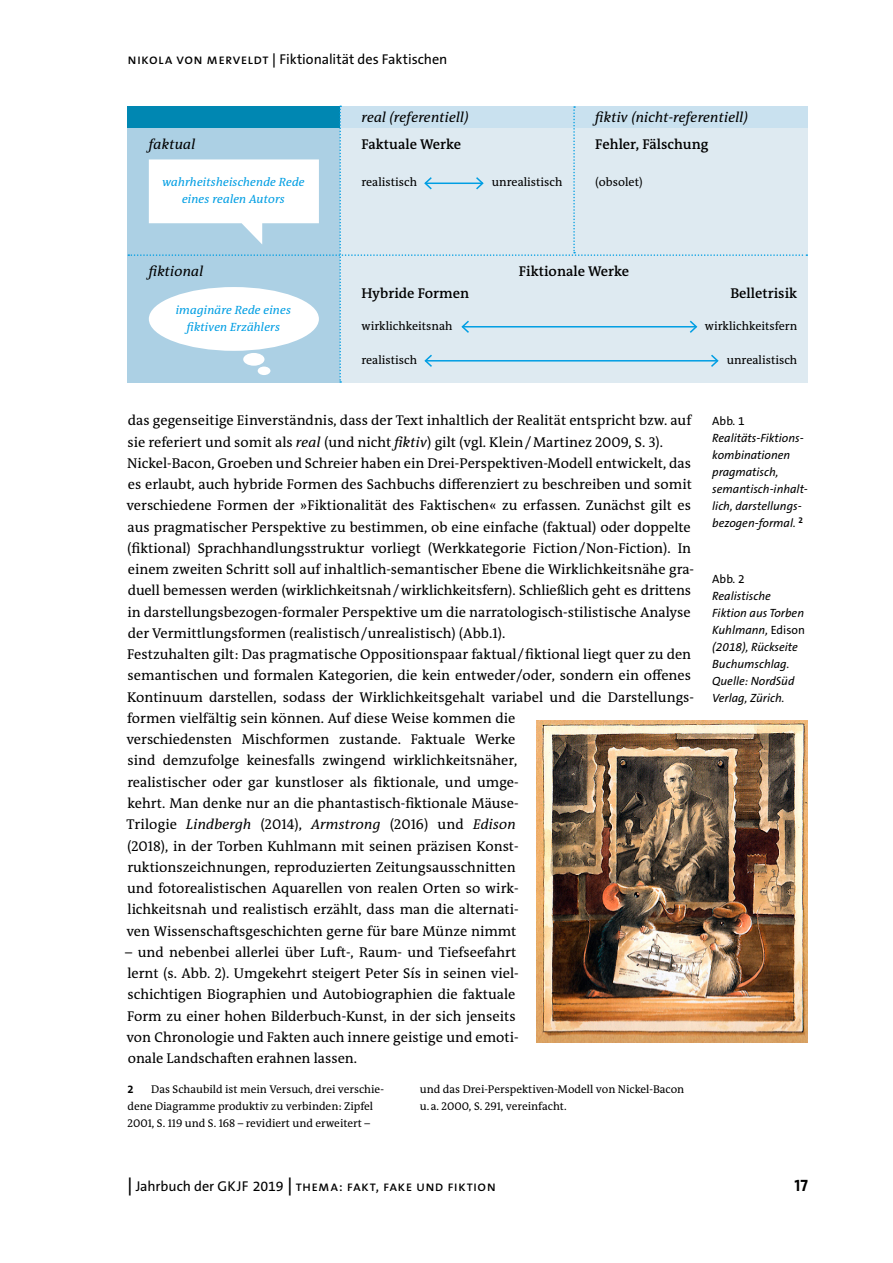
<style>
.page{position:relative;width:893px;height:1263px;background:#fff}
.page>*{position:absolute;margin:0;border:0;box-sizing:border-box;transform-origin:0 0}
.t1{font:16.5px "The Sans Bold Caps";color:#000}
.t2{font:14.25px/21.3px "The Antiqua B W5 Plain";color:#000}
.t3{font:600 14.25px "The Antiqua B W6";color:#000}
.t4{font:italic 14.25px "The Antiqua B W5 Plain";letter-spacing:.01em;color:#000}
.t5{font:14.25px "The Sans Caps";letter-spacing:.025em;color:#000}
.t6{font:14.25px "The Sans B W5 Plain";letter-spacing:-.005em;color:#000}
.t7{font:italic 12px/17px "The Sans B W5 Plain";color:#000}
.t8{font:12px "The Antiqua B W5 Plain";color:#000}
.t9{font:italic 12px/17px "The Antiqua B W5 Plain";letter-spacing:.01em;color:#009ee3;text-align:center}
.t10{font:12px "The Sans B W5 Plain";color:#000}
.t11{font:11.25px/17px "The Antiqua B W5 Plain";color:#000}
.t12{font:700 11.25px "The Sans B W7";color:#000}
.s1{font-family:"The Sans Caps"}
.s2{font-family:"The Sans";font-weight:600}
.s3{font-style:italic}
.s4{font-style:normal}
.s5{font-family:"The Sans";font-weight:600;font-size:18px}
.s6{font-family:"The Sans B W5 Plain"}
</style>
<div class="page">
<svg style="left:128px;top:106px;width:679px;height:277px"></svg>
<img style="left:537px;top:720px;width:271px;height:322px">
<p class="t6" style="left:128px;top:50px;width:321px"><span class="s1">nikola von merveldt</span> <span class="s2">|</span> Fiktionalität des Faktischen</p>
<p class="t4" style="left:361px;top:108px;width:109px">real (referentiell)</p>
<p class="t4" style="left:149px;top:135px;width:48px">faktual</p>
<p class="t3" style="left:361px;top:135px;width:101px">Faktuale Werke</p>
<p class="t4" style="left:595px;top:108px;width:154px">fiktiv (nicht-referentiell)</p>
<p class="t3" style="left:595px;top:135px;width:115px">Fehler, Fälschung</p>
<p class="t9" style="left:162px;top:174px;width:144px">wahrheitsheischende Rede eines realen Autors</p>
<p class="t4" style="left:149px;top:262px;width:56px">fiktional</p>
<p class="t9" style="left:176px;top:302px;width:117px">imaginäre Rede eines fiktiven Erzählers</p>
<p class="t8" style="left:361px;top:175px;width:57px">realistisch</p>
<p class="t8" style="left:492px;top:175px;width:72px">unrealistisch</p>
<p class="t8" style="left:595px;top:175px;width:49px">(obsolet)</p>
<p class="t3" style="left:519px;top:262px;width:112px">Fiktionale Werke</p>
<p class="t3" style="left:361px;top:284px;width:109px">Hybride Formen</p>
<p class="t3" style="left:730px;top:284px;width:68px">Belletrisik</p>
<p class="t8" style="left:361px;top:318px;width:93px">wirklichkeitsnah</p>
<p class="t8" style="left:705px;top:318px;width:94px">wirklichkeitsfern</p>
<p class="t8" style="left:361px;top:352px;width:57px">realistisch</p>
<p class="t8" style="left:727px;top:352px;width:72px">unrealistisch</p>
<p class="t2" style="left:126px;top:410px;width:569px">das gegenseitige Einverständnis, dass der Text inhaltlich der Realität entspricht bzw. auf sie referiert und somit als <span class="s3">real</span> (und nicht <span class="s3">fiktiv</span>) gilt (vgl. Klein/Martinez 2009, S. 3).<br>Nickel-Bacon, Groeben und Schreier haben ein Drei-Perspektiven-Modell entwickelt, das es erlaubt, auch hybride Formen des Sachbuchs differenziert zu beschreiben und somit verschiedene Formen der »Fiktionalität des Faktischen« zu erfassen. Zunächst gilt es aus pragmatischer Perspektive zu bestimmen, ob eine einfache (faktual) oder doppelte (fiktional) Sprachhandlungsstruktur vorliegt (Werkkategorie Fiction/Non-Fiction). In einem zweiten Schritt soll auf inhaltlich-semantischer Ebene die Wirklichkeitsnähe gra&shy;duell bemessen werden (wirklichkeitsnah/wirklichkeitsfern). Schließlich geht es drittens in darstellungsbezogen-formaler Perspektive um die narratologisch-stilistische Analyse der Vermittlungsformen (realistisch/unrealistisch) (Abb.1).<br>Festzuhalten gilt: Das pragmatische Oppositionspaar faktual/fiktional liegt quer zu den semantischen und formalen Kategorien, die kein entweder/oder, sondern ein offenes Kontinuum darstellen, sodass der Wirklichkeitsgehalt variabel und die Darstellungs&shy;formen vielfältig sein können. Auf diese Weise kommen die<br>verschiedensten Mischformen zustande. Faktuale Werke<br>sind demzufolge keinesfalls zwingend wirklichkeitsnäher,<br>realistischer oder gar kunstloser als fiktionale, und umge-<br>kehrt. Man denke nur an die phantastisch-fiktionale Mäuse-<br>Trilogie <span class="s3">Lindbergh</span> (2014), <span class="s3">Armstrong</span> (2016) und <span class="s3">Edison<br></span>(2018), in der Torben Kuhlmann mit seinen präzisen Konst-<br>ruktionszeichnungen, reproduzierten Zeitungsausschnitten<br>und fotorealistischen Aquarellen von realen Orten so wirk-<br>lichkeitsnah und realistisch erzählt, dass man die alternati-<br>ven Wissenschaftsgeschichten gerne für bare Münze nimmt</p>
<p class="t2" style="left:125px;top:941px;width:395px">– und nebenbei allerlei über Luft-, Raum- und Tiefseefahrt lernt (s. Abb. 2). Umgekehrt steigert Peter Sís in seinen viel&shy;schichtigen Biographien und Autobiographien die faktuale Form zu einer hohen Bilderbuch-Kunst, in der sich jenseits von Chronologie und Fakten auch innere geistige und emoti&shy;onale Landschaften erahnen lassen.</p>
<p class="t11" style="left:128px;top:1081px;width:258px;text-indent:24px">Das Schaubild ist mein Versuch, drei verschie&shy;dene Diagramme produktiv zu verbinden: Zipfel<br>2001, S. 119 und S. 168 – revidiert und erweitert –</p>
<p class="t11" style="left:420px;top:1081px;width:266px">und das Drei-Perspektiven-Modell von Nickel-Bacon u.a. 2000, S. 291, vereinfacht.</p>
<p class="t12" style="left:128px;top:1082px;width:8px">2</p>
<p class="t10" style="left:712px;top:413px;width:34px">Abb. 1</p>
<p class="t7" style="left:712px;top:430px;width:97px">Realitäts-Fiktions&shy;kombinationen pragmatisch, semantisch-inhalt&shy;lich, darstellungs&shy;bezogen-formal. <sup>2</sup></p>
<p class="t10" style="left:712px;top:571px;width:34px">Abb. 2</p>
<p class="t7" style="left:712px;top:587px;width:94px">Realistische<br>Fiktion aus Torben<br>Kuhlmann, <span class="s4">Edison </span>(2018), Rückseite<br>Buchumschlag.<br>Quelle: NordSüd<br>Verlag, Zürich.</p>
<p class="t5" style="left:128px;top:1174px;width:370px"><span class="s5">|</span> <span class="s6">Jahrbuch der GKJF 2019</span> <span class="s5">|</span> thema: fakt, fake und fiktion</p>
<p class="t1" style="left:795px;top:1171px;width:15px">17</p>
</div>
